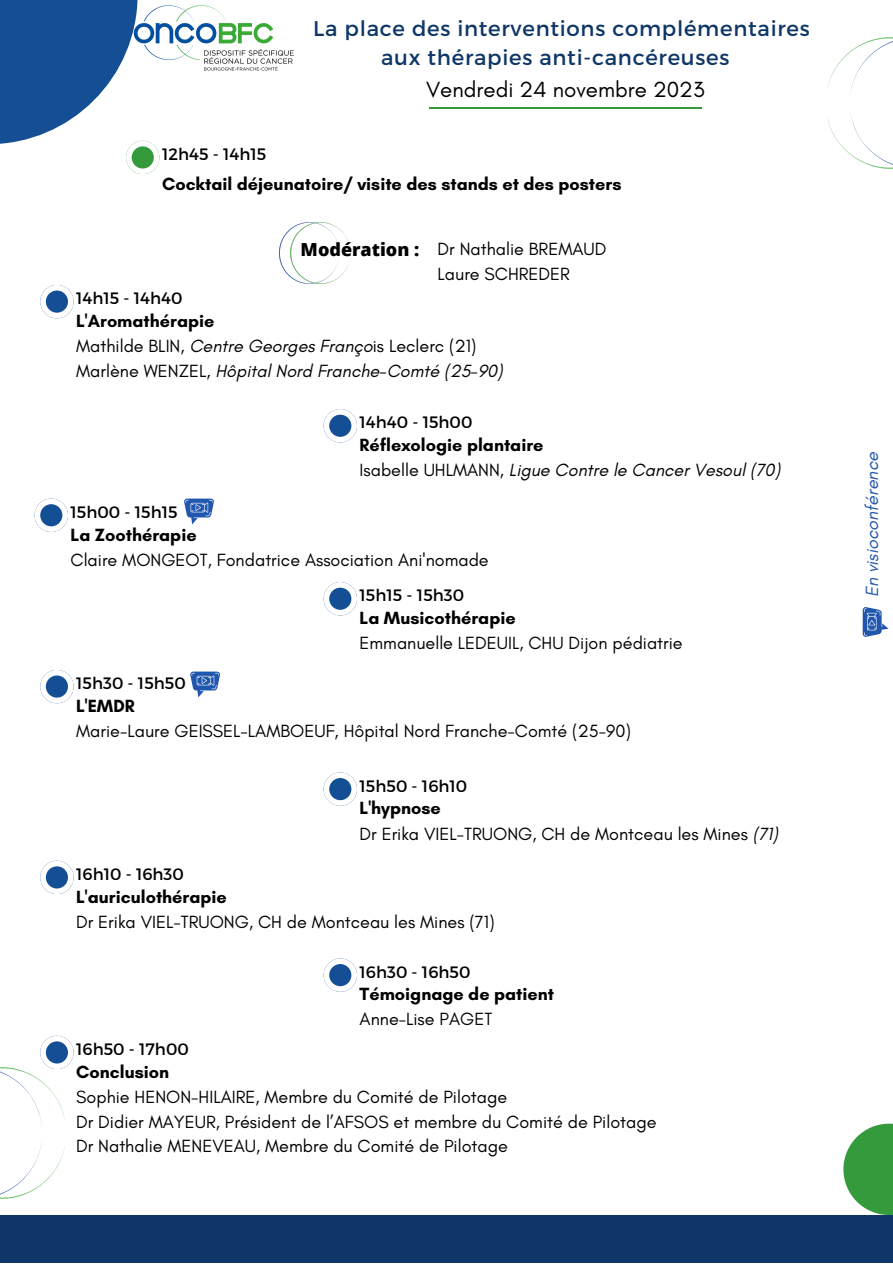
<style>
.page{position:relative;width:893px;height:1264px;background:#fff}
.page>*{position:absolute;margin:0;border:0;box-sizing:border-box;transform-origin:0 0}
.t1{font:22.35px "Glacial Indifference";color:#000}
.t2{font:21.15px/28.8px "Montserrat";letter-spacing:.035em;color:#0e3666;text-align:center}
.t3{font:18px "Glacial Indifference";color:#000}
.t4{font:700 18px "Glacial Indifference";color:#000}
.t5{font:italic 18px "Glacial Indifference";color:#000}
.t6{font:italic 18px "Glacial Indifference";color:#2056ad}
.t7{font:800 18px "Open Sans";color:#000}
.t8{font:16.5px "Montserrat";color:#000}
.s1{font-style:italic}
.s2{font-style:normal}
</style>
<div class="page">
<div style="left:0;top:1214px;width:892px;height:48px;background:#0e3666"></div>
<svg style="left:0;top:0;width:122px;height:144px;fill:#144f96"></svg>
<img style="left:122px;top:0;width:172px;height:71px">
<svg style="left:843px;top:1123px;width:49px;height:91px;fill:#359a3c"></svg>
<svg style="left:40px;top:285px;width:34px;height:33px"></svg>
<hr style="left:429px;top:107px;width:272px;height:2px;background:#359a3c">
<img style="left:827px;top:38px;width:65px;height:130px">
<img style="left:0;top:1067px;width:64px;height:131px">
<svg style="left:323px;top:772px;width:34px;height:33px"></svg>
<svg style="left:323px;top:582px;width:34px;height:33px"></svg>
<svg style="left:40px;top:670px;width:34px;height:33px"></svg>
<svg style="left:35px;top:498px;width:33px;height:34px"></svg>
<svg style="left:40px;top:1035px;width:34px;height:34px"></svg>
<svg style="left:40px;top:860px;width:34px;height:34px"></svg>
<svg style="left:323px;top:958px;width:34px;height:33px"></svg>
<svg style="left:323px;top:409px;width:34px;height:33px"></svg>
<img style="left:279px;top:222px;width:71px;height:61px">
<svg style="left:184px;top:498px;width:30px;height:26px"></svg>
<svg style="left:190px;top:671px;width:30px;height:26px"></svg>
<svg style="left:862px;top:607px;width:26px;height:30px"></svg>
<svg style="left:126px;top:141px;width:33px;height:33px"></svg>
<p class="t2" style="left:313px;top:13px;width:498px">La place des interventions complémentaires aux thérapies anti-cancéreuses</p>
<p class="t1" style="left:426px;top:75px;width:280px">Vendredi 24 novembre 2023</p>
<p class="t8" style="left:162px;top:143px;width:106px">12h45 - 14h15</p>
<p class="t4" style="left:162px;top:173px;width:461px">Cocktail déjeunatoire/ visite des stands et des posters</p>
<p class="t7" style="left:300px;top:237px;width:120px">Modération :</p>
<p class="t3" style="left:437px;top:238px;width:170px">Dr Nathalie BREMAUD</p>
<p class="t3" style="left:437px;top:263px;width:134px">Laure SCHREDER</p>
<p class="t8" style="left:76px;top:287px;width:108px">14h15 - 14h40</p>
<p class="t4" style="left:76px;top:310px;width:140px">L'Aromathérapie</p>
<p class="t3" style="left:76px;top:335px;width:402px">Mathilde BLIN<span class="s1">, Centre Georges Franço</span>is Leclerc (21)</p>
<p class="t5" style="left:76px;top:359px;width:428px"><span class="s2">Marlène WENZEL,</span> Hôpital Nord Franche-Comté (25-90)</p>
<p class="t8" style="left:359px;top:411px;width:114px">14h40 - 15h00</p>
<p class="t4" style="left:359px;top:434px;width:185px">Réflexologie plantaire</p>
<p class="t5" style="left:359px;top:459px;width:422px"><span class="s2">Isabelle UHLMANN,</span> Ligue Contre le Cancer Vesoul (70)</p>
<p class="t8" style="left:71px;top:501px;width:109px">15h00 - 15h15</p>
<p class="t4" style="left:71px;top:523px;width:128px">La Zoothérapie</p>
<p class="t3" style="left:71px;top:548px;width:419px">Claire MONGEOT, Fondatrice Association Ani'nomade</p>
<p class="t8" style="left:359px;top:584px;width:106px">15h15 - 15h30</p>
<p class="t4" style="left:359px;top:607px;width:158px">La Musicothérapie</p>
<p class="t3" style="left:359px;top:632px;width:324px">Emmanuelle LEDEUIL, CHU Dijon pédiatrie</p>
<p class="t8" style="left:76px;top:672px;width:111px">15h30 - 15h50</p>
<p class="t4" style="left:76px;top:694px;width:60px">L'EMDR</p>
<p class="t3" style="left:76px;top:720px;width:556px">Marie-Laure GEISSEL-LAMBOEUF, Hôpital Nord Franche-Comté (25-90)</p>
<p class="t8" style="left:359px;top:775px;width:109px">15h50 - 16h10</p>
<p class="t4" style="left:359px;top:797px;width:83px">L'hypnose</p>
<p class="t3" style="left:359px;top:822px;width:420px">Dr Erika VIEL-TRUONG, CH de Montceau les Mines <span class="s1">(71)</span></p>
<p class="t8" style="left:76px;top:863px;width:109px">16h10 - 16h30</p>
<p class="t4" style="left:76px;top:885px;width:152px">L'auriculothérapie</p>
<p class="t3" style="left:76px;top:910px;width:420px">Dr Erika VIEL-TRUONG, CH de Montceau les Mines (71)</p>
<p class="t8" style="left:359px;top:960px;width:112px">16h30 - 16h50</p>
<p class="t4" style="left:359px;top:983px;width:196px">Témoignage de patient</p>
<p class="t3" style="left:359px;top:1007px;width:134px">Anne-Lise PAGET</p>
<p class="t8" style="left:76px;top:1038px;width:114px">16h50 - 17h00</p>
<p class="t4" style="left:76px;top:1060px;width:94px">Conclusion</p>
<p class="t3" style="left:76px;top:1085px;width:432px">Sophie HENON-HILAIRE, Membre du Comité de Pilotage</p>
<p class="t3" style="left:76px;top:1110px;width:582px">Dr Didier MAYEUR, Président de l’AFSOS et membre du Comité de Pilotage</p>
<p class="t3" style="left:76px;top:1135px;width:433px">Dr Nathalie MENEVEAU, Membre du Comité de Pilotage</p>
<p class="t6" style="left:860px;top:597px;width:147px;rotate:-90deg">En visioconférence</p>
</div>
